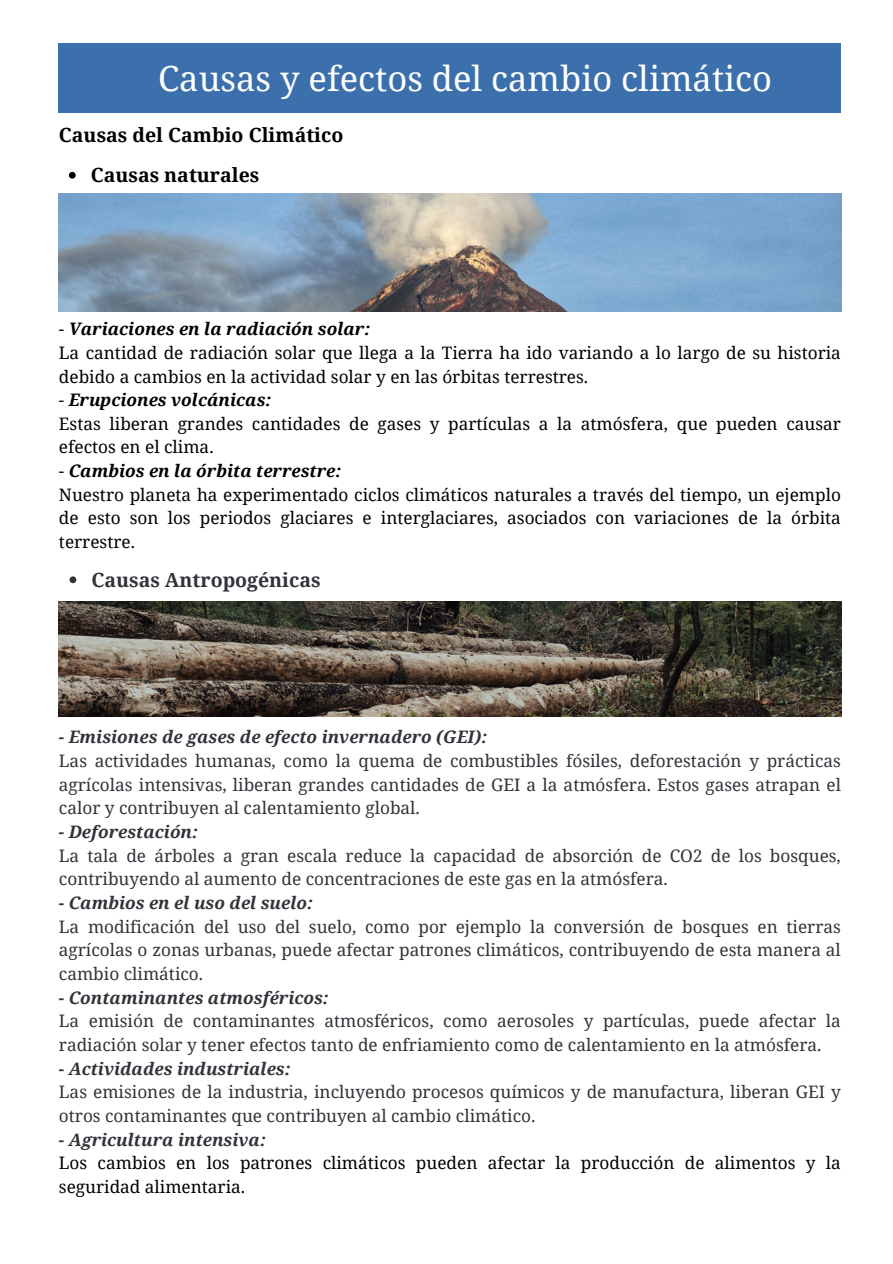
<style>
.page{position:relative;width:893px;height:1264px;background:#fff}
.page>*{position:absolute;margin:0;border:0;box-sizing:border-box;transform-origin:0 0}
.t1{font:34.5px "Noto Serif";color:#fff}
.t2{font:700 19.5px "Noto Serif";color:#000}
.t3{font:700 19.5px "Noto Serif";color:#32323a}
.t4{font:17.25px/23.7px "Noto Serif";color:#32323a}
.t5{font:17.25px/23.7px "Noto Serif";color:#000}
.t6{font:italic 700 17.25px "Noto Serif";color:#32323a}
.t7{font:italic 700 17.25px "Noto Serif";color:#000}
.s1{font-weight:400;font-style:normal}
.s2{font-style:normal}
</style>
<div class="page">
<div style="left:59px;top:43px;width:781px;height:69px;background:#3c70ad"></div>
<img style="left:59px;top:193px;width:782px;height:119px">
<img style="left:59px;top:601px;width:782px;height:115px">
<svg style="left:69px;top:172px;width:7px;height:7px"></svg>
<svg style="left:70px;top:576px;width:6px;height:7px"></svg>
<p class="t1" style="left:158px;top:54px;width:615px">Causas y efectos del cambio climático</p>
<p class="t2" style="left:59px;top:121px;width:286px">Causas del Cambio Climático</p>
<p class="t2" style="left:91px;top:161px;width:170px">Causas naturales</p>
<p class="t7" style="left:59px;top:317px;width:313px"><span class="s1">-</span> Variaciones en la radiación solar:</p>
<p class="t5" style="left:59px;top:340px;width:783px">La cantidad de radiación solar que llega a la Tierra ha ido variando a lo largo de su historia debido a cambios en la actividad solar y en las órbitas terrestres.</p>
<p class="t7" style="left:59px;top:388px;width:214px"><span class="s1">-</span> Erupciones volcánicas:</p>
<p class="t5" style="left:59px;top:411px;width:783px">Estas liberan grandes cantidades de gases y partículas a la atmósfera, que pueden causar efectos en el clima.</p>
<p class="t7" style="left:59px;top:458px;width:284px"><span class="s1">-</span> Cambios en la órbita terrestre:</p>
<p class="t5" style="left:59px;top:482px;width:783px;text-align:justify">Nuestro planeta ha experimentado ciclos climáticos naturales a través del tiempo, un ejemplo de esto son los periodos glaciares e interglaciares, asociados con variaciones de la órbita terrestre.</p>
<p class="t3" style="left:91px;top:565px;width:231px">Causas Antropogénicas</p>
<p class="t6" style="left:59px;top:725px;width:430px"><span class="s2">-</span> Emisiones de gases de efecto invernadero (GEI):</p>
<p class="t4" style="left:59px;top:748px;width:783px;text-align:justify">Las actividades humanas, como la quema de combustibles fósiles, deforestación y prácticas agrícolas intensivas, liberan grandes cantidades de GEI a la atmósfera. Estos gases atrapan el calor y contribuyen al calentamiento global.</p>
<p class="t6" style="left:59px;top:819px;width:141px"><span class="s2">-</span> Deforestación:</p>
<p class="t4" style="left:59px;top:843px;width:783px">La tala de árboles a gran escala reduce la capacidad de absorción de CO2 de los bosques, contribuyendo al aumento de concentraciones de este gas en la atmósfera.</p>
<p class="t6" style="left:59px;top:890px;width:256px"><span class="s2">-</span> Cambios en el uso del suelo:</p>
<p class="t4" style="left:59px;top:914px;width:783px;text-align:justify">La modificación del uso del suelo, como por ejemplo la conversión de bosques en tierras agrícolas o zonas urbanas, puede afectar patrones climáticos, contribuyendo de esta manera al cambio climático.</p>
<p class="t6" style="left:59px;top:985px;width:272px"><span class="s2">-</span> Contaminantes atmosféricos:</p>
<p class="t4" style="left:59px;top:1008px;width:783px">La emisión de contaminantes atmosféricos, como aerosoles y partículas, puede afectar la radiación solar y tener efectos tanto de enfriamiento como de calentamiento en la atmósfera.</p>
<p class="t6" style="left:59px;top:1056px;width:233px"><span class="s2">-</span> Actividades industriales:</p>
<p class="t4" style="left:59px;top:1079px;width:783px">Las emisiones de la industria, incluyendo procesos químicos y de manufactura, liberan GEI y otros contaminantes que contribuyen al cambio climático.</p>
<p class="t6" style="left:59px;top:1127px;width:209px"><span class="s2">-</span> Agricultura intensiva:</p>
<p class="t5" style="left:59px;top:1150px;width:783px">Los cambios en los patrones climáticos pueden afectar la producción de alimentos y la seguridad alimentaria.</p>
</div>
